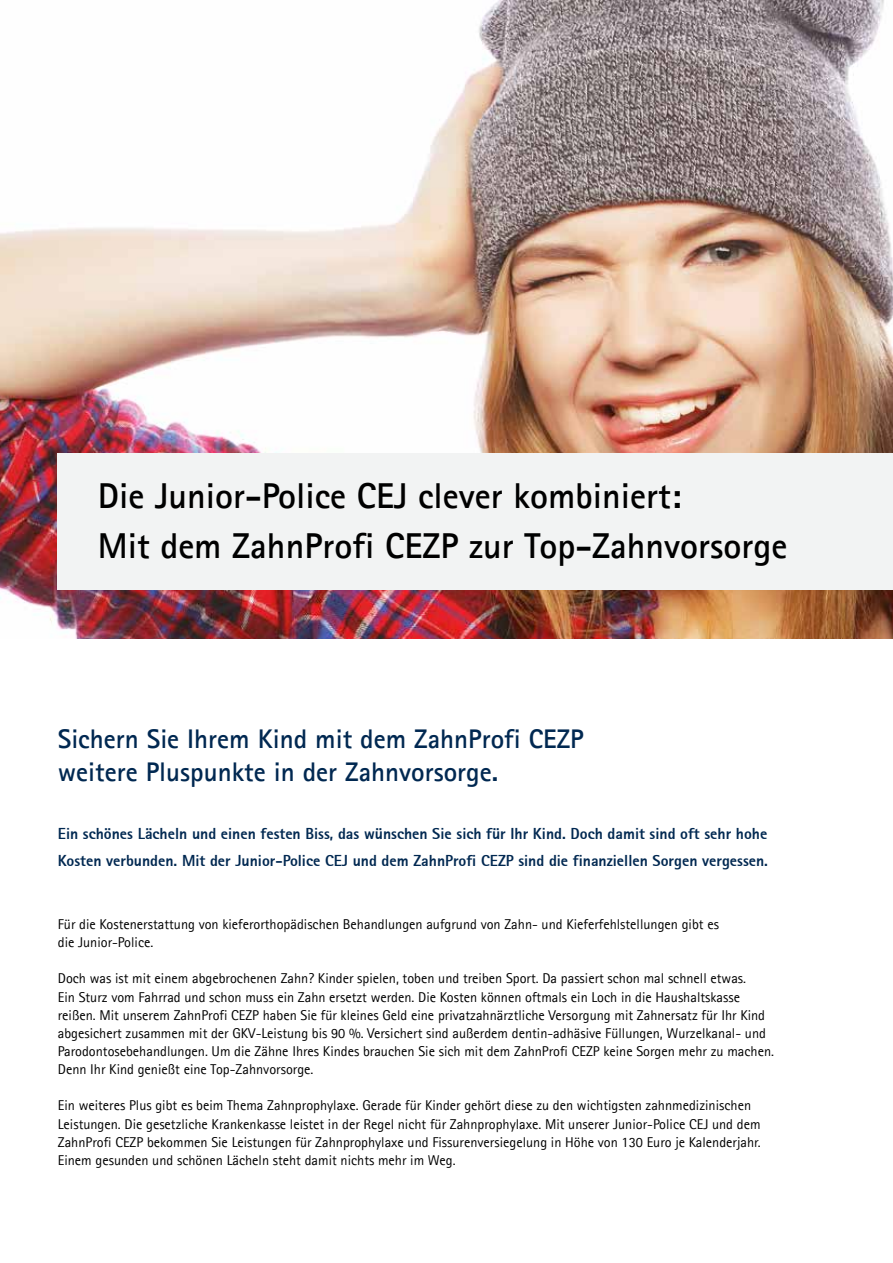
<style>
.page{position:relative;width:893px;height:1263px;background:#fff}
.page>*{position:absolute;margin:0;border:0;box-sizing:border-box;transform-origin:0 0}
.t1{font:700 36px/50.1px "Agfa Rotis Sans Serif";color:#000}
.t2{font:700 27px/32.4px "Agfa Rotis Sans Serif";color:#002851}
.t3{font:800 15.75px/27px "Agfa Rotis Sans Serif";color:#002851}
.t4{font:14.25px/18.1px "Agfa Rotis Sans Serif";color:#000}
</style>
<div class="page">
<img style="left:0;top:0;width:893px;height:638px">
<div style="left:58px;top:453px;width:835px;height:136px;background:#f2f3f3"></div>
<h1 class="t1" style="left:98px;top:470px;width:691px">Die Junior-Police CEJ clever kombiniert:<br>Mit dem ZahnProfi CEZP zur Top-Zahnvorsorge</h1>
<h2 class="t2" style="left:58px;top:722px;width:527px">Sichern Sie Ihrem Kind mit dem ZahnProfi CEZP weitere Pluspunkte in der Zahnvorsorge.</h2>
<p class="t3" style="left:58px;top:819px;width:712px">Ein schönes Lächeln und einen festen Biss, das wünschen Sie sich für Ihr Kind. Doch damit sind oft sehr hohe<br>Kosten verbunden. Mit der Junior-Police CEJ und dem ZahnProfi CEZP sind die finanziellen Sorgen vergessen.</p>
<p class="t4" style="left:58px;top:915px;width:663px">Für die Kostenerstattung von kieferorthopädischen Behandlungen aufgrund von Zahn- und Kieferfehlstellungen gibt es die Junior-Police.</p>
<p class="t4" style="left:58px;top:969px;width:718px">Doch was ist mit einem abgebrochenen Zahn? Kinder spielen, toben und treiben Sport. Da passiert schon mal schnell etwas.<br>Ein Sturz vom Fahrrad und schon muss ein Zahn ersetzt werden. Die Kosten können oftmals ein Loch in die Haushaltskasse reißen. Mit unserem ZahnProfi CEZP haben Sie für kleines Geld eine privatzahnärztliche Versorgung mit Zahnersatz für Ihr Kind abgesichert zusammen mit der GKV-Leistung bis 90 %. Versichert sind außerdem dentin-adhäsive Füllungen, Wurzelkanal- und Parodontosebehandlungen. Um die Zähne Ihres Kindes brauchen Sie sich mit dem ZahnProfi CEZP keine Sorgen mehr zu machen.<br>Denn Ihr Kind genießt eine Top-Zahnvorsorge.</p>
<p class="t4" style="left:58px;top:1096px;width:704px">Ein weiteres Plus gibt es beim Thema Zahnprophylaxe. Gerade für Kinder gehört diese zu den wichtigsten zahnmedizinischen Leistungen. Die gesetzliche Krankenkasse leistet in der Regel nicht für Zahnprophylaxe. Mit unserer Junior-Police CEJ und dem ZahnProfi CEZP bekommen Sie Leistungen für Zahnprophylaxe und Fissurenversiegelung in Höhe von 130 Euro je Kalenderjahr.<br>Einem gesunden und schönen Lächeln steht damit nichts mehr im Weg.</p>
</div>
